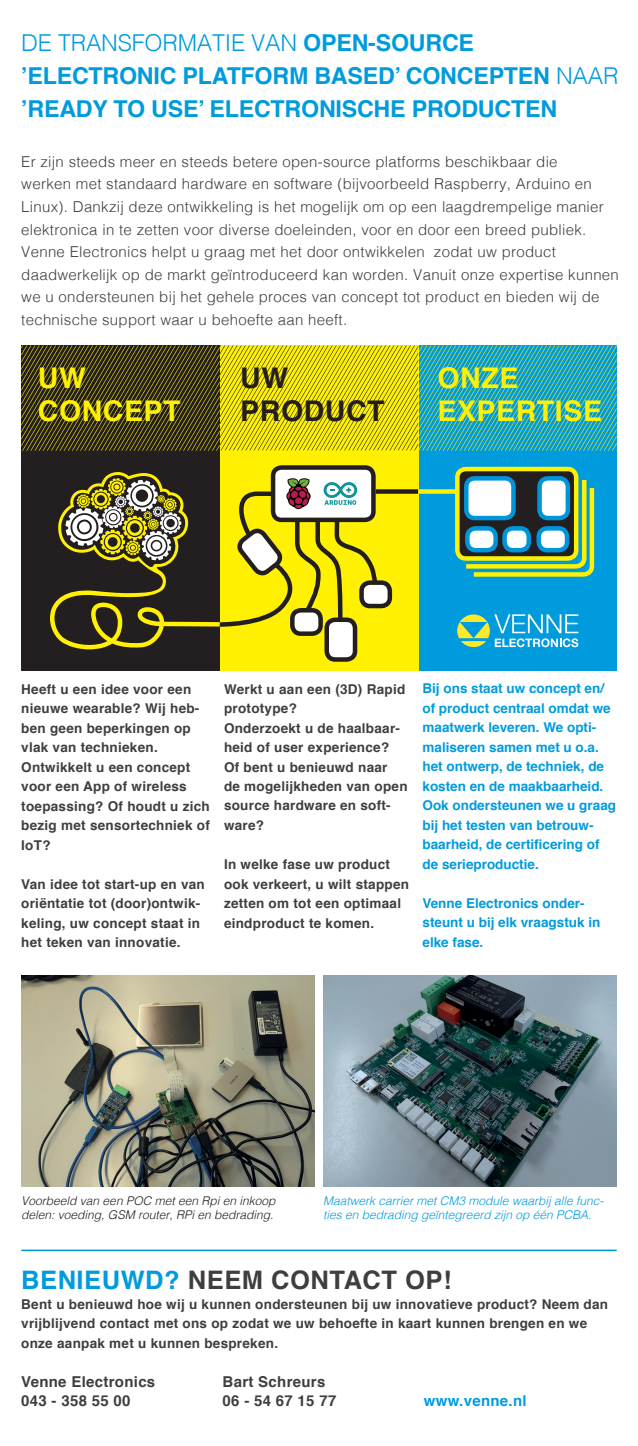
<style>
.page{position:relative;width:638px;height:1446px;background:#fff}
.page>*{position:absolute;margin:0;border:0;box-sizing:border-box;transform-origin:0 0}
.t1{font:700 28.5px/33px "Helvetica";letter-spacing:.02em;color:#fff101}
.t2{font:700 28.5px/33px "Helvetica";letter-spacing:.02em;color:#231f20}
.t3{font:700 25.5px "Helvetica";letter-spacing:.02em;color:#3e3e3f}
.t4{font:700 23.25px/33px "Helvetica";letter-spacing:-.01em;color:#009bdc}
.t5{font:300 15px/22.5px "Helvetica";letter-spacing:.02em;color:#3e3e3f}
.t6{font:700 15px/19.5px "Helvetica";letter-spacing:.02em;color:#3e3e3f}
.t7{font:700 15px "Helvetica";letter-spacing:.02em;color:#009bdc}
.t8{font:700 13.5px/19.5px "Helvetica";letter-spacing:.02em;color:#3e3e3f}
.t9{font:700 13.5px/19.5px "Helvetica";color:#009bdc}
.t10{font:italic 300 12px/14.4px "Helvetica";color:#009bdc}
.t11{font:italic 300 12px/14.4px "Helvetica";color:#231f20}
.s1{font-weight:300}
.s2{color:#009bdc}
</style>
<div class="page">
<div style="left:418px;top:345px;width:199px;height:326px;background:#009bdc"></div>
<div style="left:220px;top:345px;width:198px;height:326px;background:#fff101"></div>
<div style="left:21px;top:345px;width:199px;height:326px;background:#231f20"></div>
<svg style="left:21px;top:345px;width:596px;height:106px"></svg>
<div style="left:273px;top:467px;width:100px;height:53px;background:#fff;border-radius:9px"></div>
<div style="left:271px;top:465px;width:105px;height:57px;border:4px solid #231f20;border-radius:9px"></div>
<div style="left:327px;top:620px;width:28px;height:39px;background:#fff;border-radius:9px"></div>
<div style="left:324px;top:617px;width:33px;height:45px;border:4px solid #231f20;border-radius:9px"></div>
<svg style="left:50px;top:472px;width:331px;height:177px"></svg>
<div style="left:361px;top:583px;width:29px;height:23px;background:#fff;border-radius:9px"></div>
<div style="left:359px;top:580px;width:33px;height:28px;border:4px solid #231f20;border-radius:9px"></div>
<div style="left:457px;top:469px;width:119px;height:89px;background:#231f20;border-radius:9px"></div>
<div style="left:455px;top:467px;width:123px;height:94px;border:4px solid #fff101;border-radius:9px"></div>
<svg style="left:462px;top:475px;width:133px;height:102px"></svg>
<img style="left:21px;top:975px;width:294px;height:211px">
<img style="left:323px;top:975px;width:294px;height:211px">
<svg style="left:457px;top:614px;width:121px;height:33px"></svg>
<div style="left:466px;top:478px;width:47px;height:40px;background:#fff;border-radius:9px"></div>
<div style="left:464px;top:476px;width:52px;height:44px;border:4px solid #0095d9;border-radius:9px"></div>
<div style="left:467px;top:528px;width:28px;height:22px;background:#fff;border-radius:9px"></div>
<div style="left:465px;top:526px;width:33px;height:26px;border:4px solid #0095d9;border-radius:9px"></div>
<div style="left:504px;top:528px;width:25px;height:22px;background:#fff;border-radius:9px"></div>
<div style="left:502px;top:526px;width:29px;height:26px;border:4px solid #0095d9;border-radius:9px"></div>
<div style="left:539px;top:528px;width:28px;height:22px;background:#fff;border-radius:9px"></div>
<div style="left:536px;top:526px;width:33px;height:26px;border:4px solid #0095d9;border-radius:9px"></div>
<div style="left:539px;top:478px;width:29px;height:40px;background:#fff;border-radius:9px"></div>
<div style="left:537px;top:476px;width:33px;height:44px;border:4px solid #0095d9;border-radius:9px"></div>
<div style="left:376px;top:489px;width:42px;height:5px;background:#231f20"></div>
<div style="left:418px;top:489px;width:39px;height:5px;background:#fff101"></div>
<hr style="left:21px;top:1249px;width:596px;height:2px;background:#0095d9">
<h3 class="t4" style="left:21px;top:27px;width:599px"><span class="s1">DE TRANSFORMATIE VAN</span> OPEN-SOURCE ’ELECTRONIC PLATFORM BASED’ CONCEPTEN <span class="s1">NAAR </span>’READY TO USE’ ELECTRONISCHE PRODUCTEN</h3>
<p class="t5" style="left:21px;top:149px;width:599px">Er zijn steeds meer en steeds betere open-source platforms beschikbaar die<br>werken met standaard hardware en software (bijvoorbeeld Raspberry, Arduino en Linux). Dankzij deze ontwikkeling is het mogelijk om op een laagdrempelige manier elektronica in te zetten voor diverse doeleinden, voor en door een breed publiek.<br>Venne Electronics helpt u graag met het door ontwikkelen zodat uw product daadwerkelijk op de markt geïntroduceerd kan worden. Vanuit onze expertise kunnen we u ondersteunen bij het gehele proces van concept tot product en bieden wij de technische support waar u behoefte aan heeft.</p>
<h1 class="t1" style="left:38px;top:362px;width:144px">UW<br>CONCEPT</h1>
<h1 class="t2" style="left:240px;top:362px;width:146px">UW<br>PRODUCT</h1>
<h1 class="t1" style="left:437px;top:362px;width:166px">ONZE<br>EXPERTISE</h1>
<p class="t8" style="left:21px;top:679px;width:190px">Heeft u een idee voor een nieuwe wearable? Wij heb&shy;ben geen beperkingen op vlak van technieken.<br>Ontwikkelt u een concept voor een App of wireless toepassing? Of houdt u zich bezig met sensortechniek of<br>IoT?</p>
<p class="t8" style="left:21px;top:874px;width:185px">Van idee tot start-up en van oriëntatie tot (door)ontwik&shy;keling, uw concept staat in het teken van innovatie.</p>
<p class="t8" style="left:224px;top:679px;width:185px">Werkt u aan een (3D) Rapid prototype?<br>Onderzoekt u de haalbaar&shy;heid of user experience?<br>Of bent u benieuwd naar<br>de mogelijkheden van open source hardware en soft&shy;ware?</p>
<p class="t8" style="left:224px;top:854px;width:187px">In welke fase uw product ook verkeert, u wilt stappen zetten om tot een optimaal eindproduct te komen.</p>
<p class="t9" style="left:422px;top:679px;width:195px">Bij ons staat uw concept en/ of product centraal omdat we maatwerk leveren. We opti&shy;maliseren samen met u o.a. het ontwerp, de techniek, de kosten en de maakbaarheid.<br>Ook ondersteunen we u graag bij het testen van betrouw&shy;baarheid, de certificering of de serieproductie.</p>
<p class="t9" style="left:422px;top:893px;width:179px">Venne Electronics onder&shy;steunt u bij elk vraagstuk in elke fase.</p>
<p class="t11" style="left:21px;top:1192px;width:256px">Voorbeeld van een POC met een Rpi en inkoop delen: voeding, GSM router, RPi en bedrading.</p>
<p class="t10" style="left:323px;top:1192px;width:282px">Maatwerk carrier met CM3 module waarbij alle func&shy;ties en bedrading geïntegreerd zijn op één PCBA.</p>
<h2 class="t3" style="left:21px;top:1259px;width:432px"><span class="s2">BENIEUWD?</span> NEEM CONTACT OP!</h2>
<p class="t8" style="left:21px;top:1294px;width:588px">Bent u benieuwd hoe wij u kunnen ondersteunen bij uw innovatieve product? Neem dan vrijblijvend contact met ons op zodat we uw behoefte in kaart kunnen brengen en we onze aanpak met u kunnen bespreken.</p>
<p class="t6" style="left:21px;top:1372px;width:136px">Venne Electronics<br>043 - 358 55 00</p>
<p class="t6" style="left:223px;top:1372px;width:115px">Bart Schreurs<br>06 - 54 67 15 77</p>
<p class="t7" style="left:424px;top:1388px;width:104px">www.venne.nl</p>
</div>
